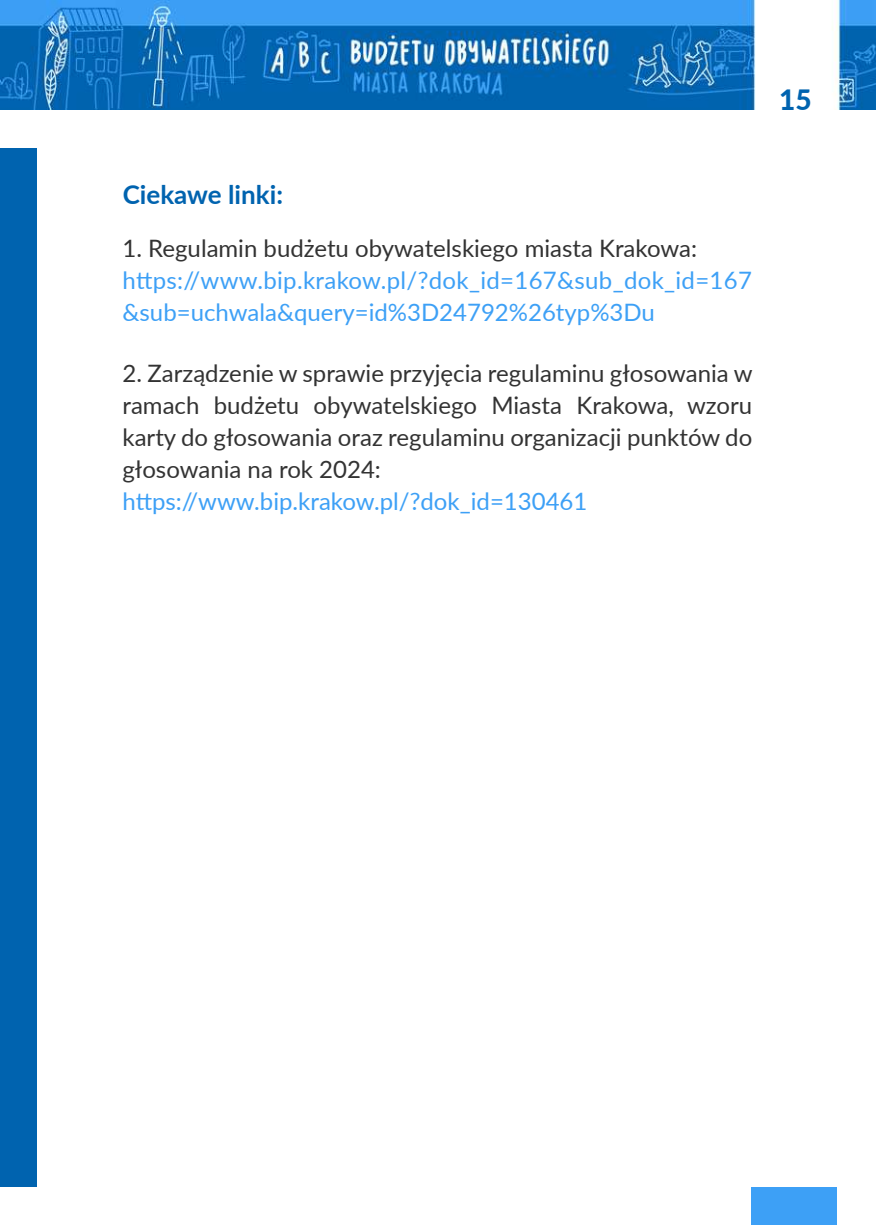
<style>
.page{position:relative;width:876px;height:1225px;background:#fff}
.page>*{position:absolute;margin:0;border:0;box-sizing:border-box;transform-origin:0 0}
.t1{font:800 28px "Lato";color:#0063af}
.t2{font:700 26px "Lato";color:#0063af}
.t3{font:24px/32px "Lato";color:#333;text-align:justify}
.t4{font:24px/32px "Lato";color:#3da0f6}
</style>
<div class="page">
<div style="left:751px;top:1187px;width:85px;height:38px;background:#3da0f6"></div>
<div style="left:0;top:148px;width:37px;height:1039px;background:#0063af"></div>
<img style="left:1px;top:0;width:875px;height:110px">
<p class="t1" style="left:779px;top:79px;width:34px">15</p>
<p class="t2" style="left:123px;top:175px;width:162px">Ciekawe linki:</p>
<p class="t3" style="left:122px;top:232px;width:576px">1. Regulamin budżetu obywatelskiego miasta Krakowa:</p>
<p class="t4" style="left:122px;top:264px;width:631px">https://www.bip.krakow.pl/?dok_id=167&amp;sub_dok_id=167 &amp;sub=uchwala&amp;query=id%3D24792%26typ%3Du</p>
<p class="t3" style="left:122px;top:356px;width:632px">2. Zarządzenie w sprawie przyjęcia regulaminu głosowania w ramach budżetu obywatelskiego Miasta Krakowa, wzoru karty do głosowania oraz regulaminu organizacji punktów do głosowania na rok 2024:</p>
<p class="t4" style="left:122px;top:484px;width:466px">https://www.bip.krakow.pl/?dok_id=130461</p>
</div>
